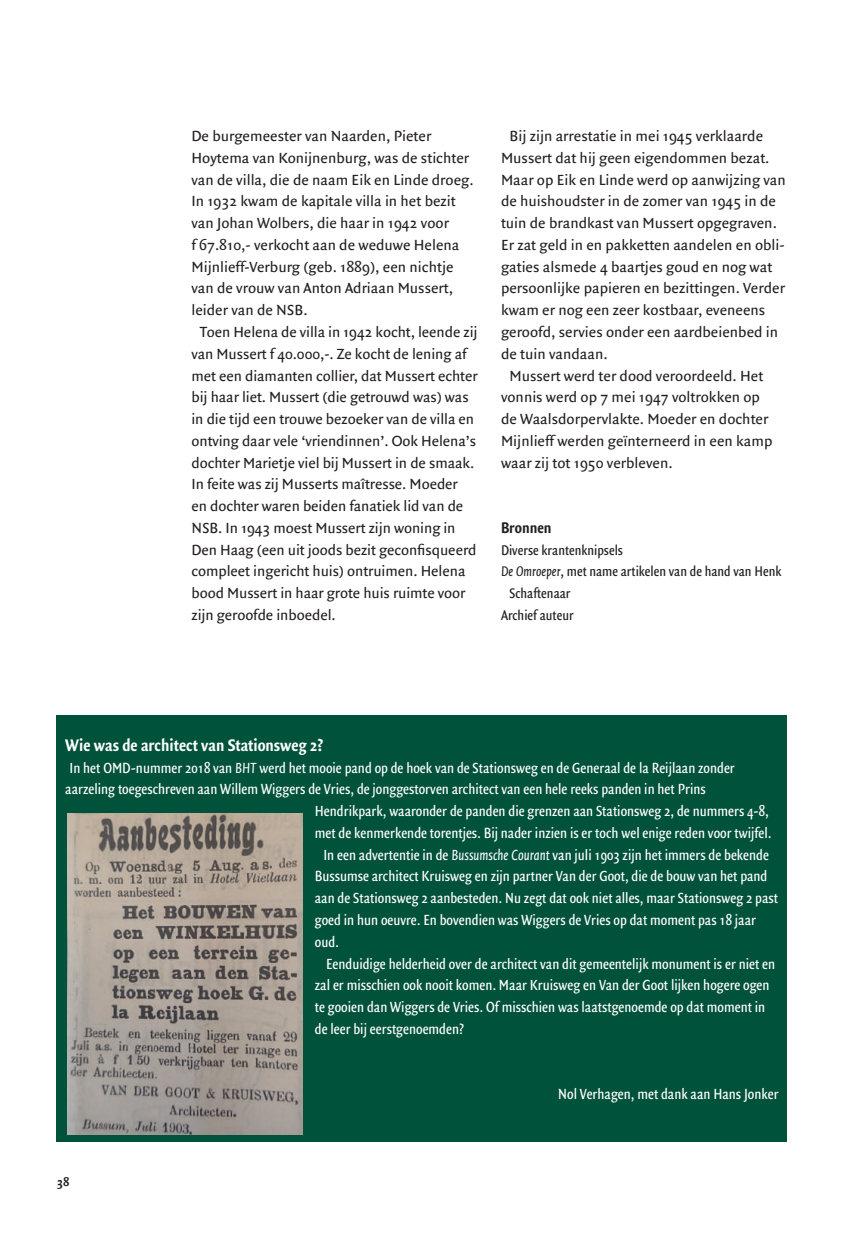
<style>
.page{position:relative;width:851px;height:1234px;background:#fff}
.page>*{position:absolute;margin:0;border:0;box-sizing:border-box;transform-origin:0 0}
.t1{font:700 18px "Quadraat Sans Con";color:#fff}
.t2{font:700 16.5px "Quadraat Sans Con";color:#231f20}
.t3{font:15.75px "Quadraat Sans";color:#231f20}
.t4{font:15.75px "Quadraat Sans Con";color:#fff}
.t5{font:15px "Quadraat Sans Con";color:#231f20}
.t6{font:700 12.75px "Quadraat Sans";color:#231f20}
.s1{font-style:italic}
</style>
<div class="page">
<div style="left:57px;top:715px;width:730px;height:426px;background:#01523b"></div>
<img style="left:68px;top:813px;width:234px;height:320px">
<p class="t3" style="left:191px;top:127px;width:241px">De burgemeester van Naarden, Pieter</p>
<p class="t3" style="left:191px;top:149px;width:279px">Hoytema van Konijnenburg, was de stichter</p>
<p class="t3" style="left:191px;top:170px;width:283px">van de villa, die de naam Eik en Linde droeg.</p>
<p class="t3" style="left:191px;top:192px;width:266px">In 1932 kwam de kapitale villa in het bezit</p>
<p class="t3" style="left:191px;top:214px;width:259px">van Johan Wolbers, die haar in 1942 voor</p>
<p class="t3" style="left:191px;top:236px;width:269px">f 67.810,- verkocht aan de weduwe Helena</p>
<p class="t3" style="left:191px;top:257px;width:263px">Mijnlieff-Verburg (geb. 1889), een nichtje</p>
<p class="t3" style="left:191px;top:279px;width:263px">van de vrouw van Anton Adriaan Mussert,</p>
<p class="t3" style="left:191px;top:301px;width:118px">leider van de NSB.</p>
<p class="t3" style="left:200px;top:323px;width:279px">Toen Helena de villa in 1942 kocht, leende zij</p>
<p class="t3" style="left:191px;top:344px;width:276px">van Mussert f 40.000,-. Ze kocht de lening af</p>
<p class="t3" style="left:191px;top:366px;width:287px">met een diamanten collier, dat Mussert echter</p>
<p class="t3" style="left:191px;top:388px;width:279px">bij haar liet. Mussert (die getrouwd was) was</p>
<p class="t3" style="left:191px;top:410px;width:284px">in die tijd een trouwe bezoeker van de villa en</p>
<p class="t3" style="left:191px;top:431px;width:286px">ontving daar vele ‘vriendinnen’. Ook Helena’s</p>
<p class="t3" style="left:191px;top:453px;width:284px">dochter Marietje viel bij Mussert in de smaak.</p>
<p class="t3" style="left:191px;top:475px;width:268px">In feite was zij Musserts maîtresse. Moeder</p>
<p class="t3" style="left:191px;top:497px;width:273px">en dochter waren beiden fanatiek lid van de</p>
<p class="t3" style="left:191px;top:518px;width:265px">NSB. In 1943 moest Mussert zijn woning in</p>
<p class="t3" style="left:191px;top:540px;width:286px">Den Haag (een uit joods bezit geconfisqueerd</p>
<p class="t3" style="left:191px;top:562px;width:275px">compleet ingericht huis) ontruimen. Helena</p>
<p class="t3" style="left:191px;top:584px;width:275px">bood Mussert in haar grote huis ruimte voor</p>
<p class="t3" style="left:191px;top:605px;width:146px">zijn geroofde inboedel.</p>
<p class="t3" style="left:509px;top:127px;width:255px">Bij zijn arrestatie in mei 1945 verklaarde</p>
<p class="t3" style="left:501px;top:149px;width:270px">Mussert dat hij geen eigendommen bezat.</p>
<p class="t3" style="left:501px;top:170px;width:286px">Maar op Eik en Linde werd op aanwijzing van</p>
<p class="t3" style="left:501px;top:192px;width:276px">de huishoudster in de zomer van 1945 in de</p>
<p class="t3" style="left:501px;top:214px;width:277px">tuin de brandkast van Mussert opgegraven.</p>
<p class="t3" style="left:501px;top:236px;width:285px">Er zat geld in en pakketten aandelen en obli-</p>
<p class="t3" style="left:501px;top:257px;width:273px">gaties alsmede 4 baartjes goud en nog wat</p>
<p class="t3" style="left:501px;top:279px;width:285px">persoonlijke papieren en bezittingen. Verder</p>
<p class="t3" style="left:501px;top:301px;width:266px">kwam er nog een zeer kostbaar, eveneens</p>
<p class="t3" style="left:501px;top:323px;width:279px">geroofd, servies onder een aardbeienbed in</p>
<p class="t3" style="left:501px;top:344px;width:108px">de tuin vandaan.</p>
<p class="t3" style="left:509px;top:366px;width:255px">Mussert werd ter dood veroordeeld. Het</p>
<p class="t3" style="left:501px;top:388px;width:260px">vonnis werd op 7 mei 1947 voltrokken op</p>
<p class="t3" style="left:501px;top:410px;width:269px">de Waalsdorpervlakte. Moeder en dochter</p>
<p class="t3" style="left:501px;top:431px;width:273px">Mijnlieff werden geïnterneerd in een kamp</p>
<p class="t3" style="left:501px;top:453px;width:173px">waar zij tot 1950 verbleven.</p>
<p class="t2" style="left:501px;top:518px;width:52px">Bronnen</p>
<p class="t5" style="left:501px;top:541px;width:123px">Diverse krantenknipsels</p>
<p class="t5" style="left:501px;top:563px;width:282px"><span class="s1">De Omroeper</span>, met name artikelen van de hand van Henk</p>
<p class="t5" style="left:509px;top:584px;width:63px">Schaftenaar</p>
<p class="t5" style="left:501px;top:606px;width:74px">Archief auteur</p>
<p class="t1" style="left:65px;top:734px;width:260px">Wie was de architect van Stationsweg 2?</p>
<p class="t4" style="left:69px;top:758px;width:666px">In het OMD-nummer 2018 van <span class="s1">BHT</span> werd het mooie pand op de hoek van de Stationsweg en de Generaal de la Reijlaan zonder</p>
<p class="t4" style="left:65px;top:780px;width:642px">aarzeling toegeschreven aan Willem Wiggers de Vries, de jonggestorven architect van een hele reeks panden in het Prins</p>
<p class="t4" style="left:315px;top:802px;width:455px">Hendrikpark, waaronder de panden die grenzen aan Stationsweg 2, de nummers 4-8,</p>
<p class="t4" style="left:315px;top:823px;width:458px">met de kenmerkende torentjes. Bij nader inzien is er toch wel enige reden voor twijfel.</p>
<p class="t4" style="left:323px;top:845px;width:447px">In een advertentie in de <span class="s1">Bussumsche Courant</span> van juli 1903 zijn het immers de bekende</p>
<p class="t4" style="left:315px;top:867px;width:454px">Bussumse architect Kruisweg en zijn partner Van der Goot, die de bouw van het pand</p>
<p class="t4" style="left:315px;top:889px;width:464px">aan de Stationsweg 2 aanbesteden. Nu zegt dat ook niet alles, maar Stationsweg 2 past</p>
<p class="t4" style="left:315px;top:910px;width:442px">goed in hun oeuvre. En bovendien was Wiggers de Vries op dat moment pas 18 jaar</p>
<p class="t4" style="left:315px;top:932px;width:26px">oud.</p>
<p class="t4" style="left:326px;top:954px;width:450px">Eenduidige helderheid over de architect van dit gemeentelijk monument is er niet en</p>
<p class="t4" style="left:315px;top:976px;width:456px">zal er misschien ook nooit komen. Maar Kruisweg en Van der Goot lijken hogere ogen</p>
<p class="t4" style="left:315px;top:997px;width:452px">te gooien dan Wiggers de Vries. Of misschien was laatstgenoemde op dat moment in</p>
<p class="t4" style="left:315px;top:1019px;width:151px">de leer bij eerstgenoemden?</p>
<p class="t6" style="left:57px;top:1174px;width:14px">38</p>
<p class="t4" style="left:558px;top:1084px;width:222px">Nol Verhagen, met dank aan Hans Jonker</p>
</div>
